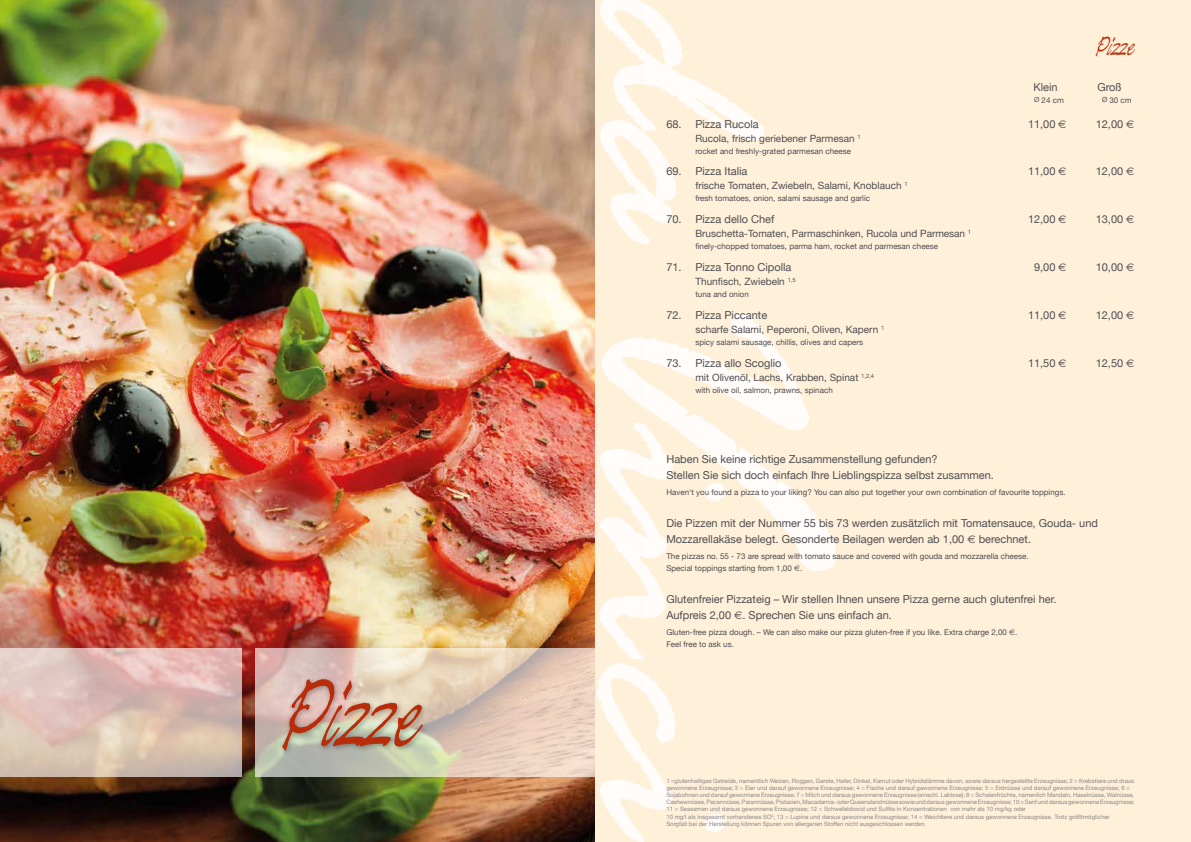
<style>
.page{position:relative;width:1191px;height:842px;background:#fff}
.page>*{position:absolute;margin:0;border:0;box-sizing:border-box;transform-origin:0 0}
.t1{font:90px "Lucifer";letter-spacing:-.01em;color:#b92c0a}
.t2{font:25px "Lucifer";letter-spacing:-.01em;color:#b92c0a}
.t3{font:11px/16px "Helvetica Neue";color:#4f4e52}
.t4{font:10px "Helvetica Neue";color:#4f4e52}
.t5{font:8px/12px "Helvetica Neue";color:#4f4e52}
.t6{font:6px/7.2px "Helvetica Neue";color:#8d888a}
.s1{font-size:7px}
.s2{font-family:"Euro Sans"}
</style>
<div class="page">
<img style="left:0;top:0;width:595px;height:842px">
<svg style="left:255px;top:648px;width:340px;height:128px;background:#ddc9b8"></svg>
<svg style="left:0;top:648px;width:242px;height:128px;background:#dbbfb4"></svg>
<div style="left:278px;top:675px;width:151px;height:82px;background:#000;opacity:.35"></div>
<div style="left:595px;top:0;width:596px;height:842px;background:#fff0da"></div>
<svg style="left:596px;top:0;width:45px;height:842px"></svg>
<svg style="left:641px;top:2px;width:195px;height:840px"></svg>
<h1 class="t1" style="left:276px;top:653px;width:139px">Pizze</h1>
<h2 class="t2" style="left:1094px;top:30px;width:40px">Pizze</h2>
<h3 class="t3" style="left:1033px;top:80px;width:26px">Klein</h3>
<h3 class="t3" style="left:1097px;top:80px;width:26px">Groß</h3>
<h3 class="t5" style="left:1034px;top:95px;width:31px"><span class="s1">Ø</span> 24 cm</h3>
<h3 class="t5" style="left:1102px;top:95px;width:31px"><span class="s1">Ø</span> 30 cm</h3>
<h3 class="t3" style="left:666px;top:117px;width:94px">68. Pizza Rucola</h3>
<h3 class="t3" style="left:1028px;top:117px;width:40px">11,00 <span class="s2">E</span></h3>
<h3 class="t3" style="left:1095px;top:117px;width:40px">12,00 <span class="s2">E</span></h3>
<h3 class="t4" style="left:695px;top:131px;width:167px">Rucola, frisch geriebener Parmesan <sup>1</sup></h3>
<h3 class="t5" style="left:695px;top:146px;width:157px">rocket and freshly-grated parmesan cheese</h3>
<h3 class="t3" style="left:666px;top:164px;width:83px">69. Pizza Italia</h3>
<h3 class="t3" style="left:1028px;top:164px;width:40px">11,00 <span class="s2">E</span></h3>
<h3 class="t3" style="left:1095px;top:164px;width:40px">12,00 <span class="s2">E</span></h3>
<h3 class="t4" style="left:695px;top:178px;width:214px">frische Tomaten, Zwiebeln, Salami, Knoblauch <sup>1</sup></h3>
<h3 class="t5" style="left:695px;top:193px;width:176px">fresh tomatoes, onion, salami sausage and garlic</h3>
<h3 class="t3" style="left:666px;top:212px;width:110px">70. Pizza dello Chef</h3>
<h3 class="t3" style="left:1028px;top:212px;width:40px">12,00 <span class="s2">E</span></h3>
<h3 class="t3" style="left:1095px;top:212px;width:40px">13,00 <span class="s2">E</span></h3>
<h3 class="t4" style="left:695px;top:226px;width:277px">Bruschetta-Tomaten, Parmaschinken, Rucola und Parmesan <sup>1</sup></h3>
<h3 class="t5" style="left:695px;top:241px;width:244px">finely-chopped tomatoes, parma ham, rocket and parmesan cheese</h3>
<h3 class="t3" style="left:666px;top:260px;width:127px">71. Pizza Tonno Cipolla</h3>
<h3 class="t3" style="left:1034px;top:260px;width:34px">9,00 <span class="s2">E</span></h3>
<h3 class="t3" style="left:1095px;top:260px;width:40px">10,00 <span class="s2">E</span></h3>
<h3 class="t4" style="left:695px;top:274px;width:102px">Thunfisch, Zwiebeln <sup>1,5</sup></h3>
<h3 class="t5" style="left:695px;top:289px;width:55px">tuna and onion</h3>
<h3 class="t3" style="left:666px;top:308px;width:102px">72. Pizza Piccante</h3>
<h3 class="t3" style="left:1028px;top:308px;width:40px">11,00 <span class="s2">E</span></h3>
<h3 class="t3" style="left:1095px;top:308px;width:40px">12,00 <span class="s2">E</span></h3>
<h3 class="t4" style="left:695px;top:322px;width:190px">scharfe Salami, Peperoni, Oliven, Kapern <sup>1</sup></h3>
<h3 class="t5" style="left:695px;top:337px;width:169px">spicy salami sausage, chillis, olives and capers</h3>
<h3 class="t3" style="left:666px;top:356px;width:117px">73. Pizza allo Scoglio</h3>
<h3 class="t3" style="left:1028px;top:356px;width:40px">11,50 <span class="s2">E</span></h3>
<h3 class="t3" style="left:1095px;top:356px;width:40px">12,50 <span class="s2">E</span></h3>
<h3 class="t4" style="left:695px;top:370px;width:180px">mit Olivenöl, Lachs, Krabben, Spinat <sup>1,2,4</sup></h3>
<h3 class="t5" style="left:695px;top:385px;width:139px">with olive oil, salmon, prawns, spinach</h3>
<h3 class="t3" style="left:666px;top:451px;width:329px">Haben Sie keine richtige Zusammenstellung gefunden?<br>Stellen Sie sich doch einfach Ihre Lieblingspizza selbst zusammen.</h3>
<h3 class="t5" style="left:666px;top:486px;width:401px">Haven‘t you found a pizza to your liking? You can also put together your own combination of favourite toppings.</h3>
<h3 class="t3" style="left:666px;top:515px;width:433px">Die Pizzen mit der Nummer 55 bis 73 werden zusätzlich mit Tomatensauce, Gouda- und<br>Mozzarellakäse belegt. Gesonderte Beilagen werden ab 1,00 <span class="s2">E</span> berechnet.</h3>
<h3 class="t5" style="left:666px;top:550px;width:364px">The pizzas no. 55 - 73 are spread with tomato sauce and covered with gouda and mozzarella cheese.<br>Special toppings starting from 1,00 <span class="s2">E</span>.</h3>
<h3 class="t3" style="left:666px;top:591px;width:391px">Glutenfreier Pizzateig – Wir stellen Ihnen unsere Pizza gerne auch glutenfrei her.<br>Aufpreis 2,00 <span class="s2">E</span>. Sprechen Sie uns einfach an.</h3>
<h3 class="t5" style="left:666px;top:626px;width:352px">Gluten-free pizza dough. – We can also make our pizza gluten-free if you like. Extra charge 2,00 <span class="s2">E</span>.<br>Feel free to ask us.</h3>
<p class="t6" style="left:666px;top:777px;width:469px">1 =glutenhaltiges Getreide, namentlich Weizen, Roggen, Gerste, Hafer, Dinkel, Kamut oder Hybridstämme davon, sowie daraus hergestellte Erzeugnisse; 2 = Krebstiere und draus gewonnene Erzeugnisse; 3 = Eier und darauf gewonnene Erzeugnisse; 4 = Fische und darauf gewonnene Erzeugnisse; 5 = Erdnüsse und darauf gewonnene Erzeugnisse; 6 = Sojabohnen und darauf gewonnene Erzeugnisse; 7 = Milch und daraus gewonnene Erzeugnisse (einschl. Laktose); 8 = Schalenfrüchte, namenlich Mandeln, Haselnüsse, Walnüsse, Cashewnüsse,Pecannüsse,Parannüsse,Pistazien,Macadamia- oderQueenslandnüsse sowie unddaraus gewonneneErzeugnisse; 10=Senf unddaraus gewonneneErzeugnisse; 11 = Seasamen und daraus gewonnene Erzeugnisse; 12 = Schwefeldioxid und Sulfite in Konzentrationen von mehr als 10 mg/kg oder<br>10 mg/l als insgesamt vorhandenes SO<sup>2</sup>; 13 = Lupine und daraus gewonnene Erzeugnisse; 14 = Weichtiere und daraus gewonnene Erzeugnisse. Trotz größtmöglicher<br>Sorgfalt bei der Herstellung können Spuren von allergenen Stoffen nicht ausgeschlossen werden.</p>
</div>
